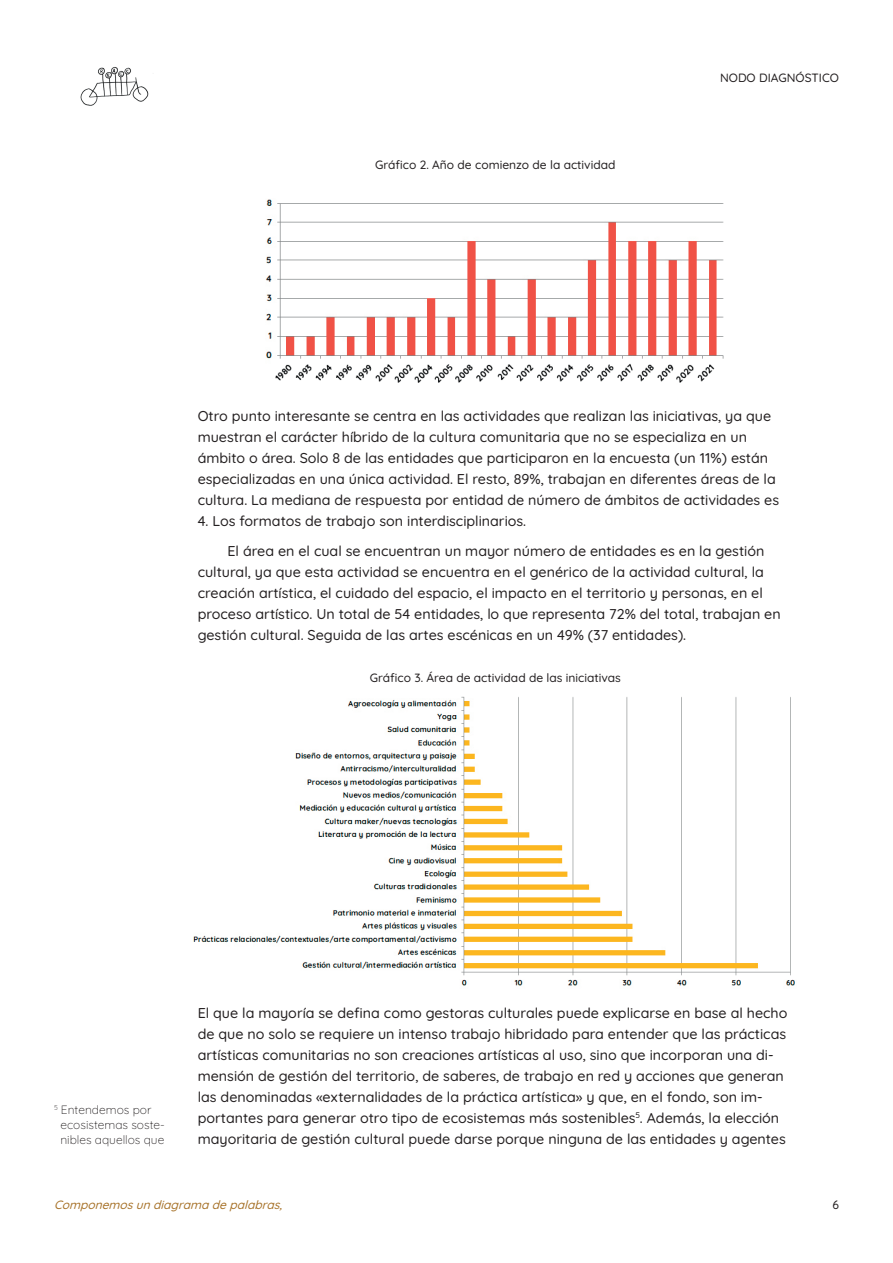
<style>
.page{position:relative;width:893px;height:1263px;background:#fff}
.page>*{position:absolute;margin:0;border:0;box-sizing:border-box;transform-origin:0 0}
.t1{font:500 14.25px/21px "Quicksand";color:#231f20}
.t2{font:500 12px "Quicksand";color:#231f20}
.t3{font:300 12px/15px "Quicksand";color:#231f20}
.t4{font:italic 500 12px "Quicksand";color:#a77229}
</style>
<div class="page">
<img style="left:80px;top:67px;width:69px;height:39px">
<img style="left:193px;top:696px;width:602px;height:290px">
<img style="left:265px;top:199px;width:459px;height:184px">
<p class="t2" style="left:375px;top:156px;width:242px">Gráfico 2. Año de comienzo de la actividad</p>
<p class="t2" style="left:720px;top:68px;width:120px">NODO DIAGNÓSTICO</p>
<p class="t1" style="left:198px;top:404px;width:583px">Otro punto interesante se centra en las actividades que realizan las iniciativas, ya que muestran el carácter híbrido de la cultura comunitaria que no se especializa en un ámbito o área. Solo 8 de las entidades que participaron en la encuesta (un 11%) están especializadas en una única actividad. El resto, 89%, trabajan en diferentes áreas de la cultura. La mediana de respuesta por entidad de número de ámbitos de actividades es</p>
<p class="t1" style="left:227px;top:505px;width:538px;line-height:29.5px;text-indent:-30px">4. Los formatos de trabajo son interdisciplinarios.<br>El área en el cual se encuentran un mayor número de entidades es en la gestión</p>
<p class="t1" style="left:198px;top:560px;width:585px">cultural, ya que esta actividad se encuentra en el genérico de la actividad cultural, la creación artística, el cuidado del espacio, el impacto en el territorio y personas, en el proceso artístico. Un total de 54 entidades, lo que representa 72% del total, trabajan en gestión cultural. Seguida de las artes escénicas en un 49% (37 entidades).</p>
<p class="t2" style="left:370px;top:668px;width:253px">Gráfico 3. Área de actividad de las iniciativas</p>
<p class="t3" style="left:60px;top:1101px;width:106px;text-indent:-6px"><sup>5</sup> Entendemos por ecosistemas soste&shy;nibles aquellos que</p>
<p class="t1" style="left:198px;top:1001px;width:591px">El que la mayoría se defina como gestoras culturales puede explicarse en base al hecho de que no solo se requiere un intenso trabajo hibridado para entender que las prácticas artísticas comunitarias no son creaciones artísticas al uso, sino que incorporan una di&shy;mensión de gestión del territorio, de saberes, de trabajo en red y acciones que generan las denominadas «externalidades de la práctica artística» y que, en el fondo, son im&shy;portantes para generar otro tipo de ecosistemas más sostenibles<sup>5</sup>. Además, la elección mayoritaria de gestión cultural puede darse porque ninguna de las entidades y agentes</p>
<p class="t4" style="left:54px;top:1195px;width:234px">Componemosundiagramadepalabras,</p>
<p class="t2" style="left:832px;top:1195px;width:8px">6</p>
</div>
